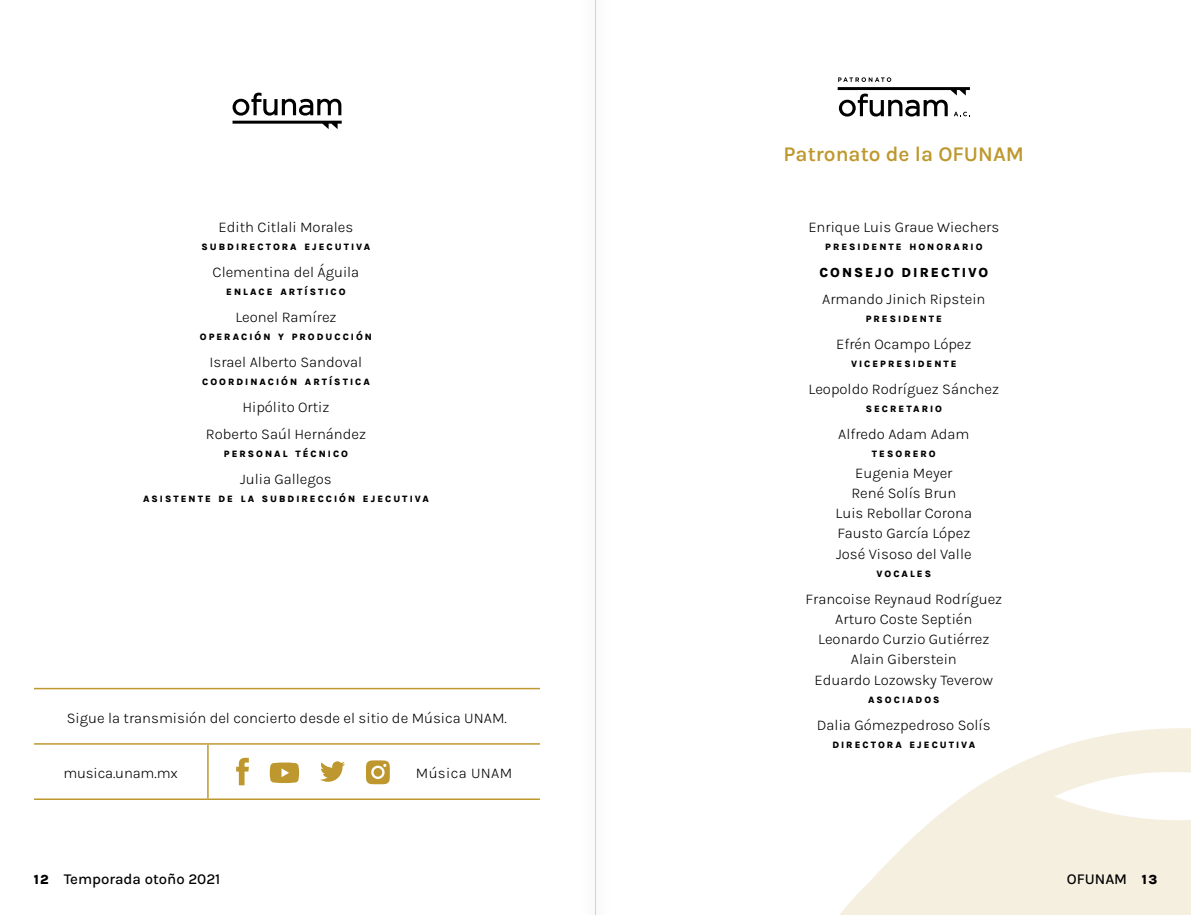
<style>
.page{position:relative;width:1191px;height:915px;background:#fff}
.page>*{position:absolute;margin:0;border:0;box-sizing:border-box;transform-origin:0 0}
.t1{font:600 21px "Karla";color:#be982e}
.t2{font:300 15px/20.2px "Karla";color:#000;text-align:center}
.t3{font:500 15px "Karla";color:#000}
.t4{font:300 15px "Karla";letter-spacing:.025em;color:#000}
.t5{font:800 13.5px "Karla";color:#000}
.t6{font:800 13.5px "Karla";color:#000}
.t7{font:800 9.45px "Karla";letter-spacing:.215em;color:#000}
</style>
<div class="page">
<svg style="left:840px;top:728px;width:351px;height:186px;fill:#f5efe0"></svg>
<hr style="left:595px;top:0;width:1px;height:914px;background:#d1d3d4">
<svg style="left:232px;top:93px;width:110px;height:36px"></svg>
<hr style="left:34px;top:687px;width:174px;height:2px;background:#be982e">
<hr style="left:208px;top:687px;width:332px;height:2px;background:#be982e">
<hr style="left:34px;top:743px;width:174px;height:1px;background:#be982e">
<hr style="left:208px;top:743px;width:332px;height:1px;background:#be982e">
<hr style="left:34px;top:798px;width:174px;height:1px;background:#be982e">
<hr style="left:208px;top:798px;width:332px;height:1px;background:#be982e">
<hr style="left:207px;top:744px;width:2px;height:54px;background:#be982e">
<svg style="left:320px;top:761px;width:25px;height:20px"></svg>
<svg style="left:366px;top:760px;width:24px;height:24px"></svg>
<svg style="left:236px;top:757px;width:13px;height:28px"></svg>
<svg style="left:270px;top:762px;width:29px;height:20px"></svg>
<svg style="left:837px;top:77px;width:133px;height:39px"></svg>
<p class="t2" style="left:218px;top:216px;width:136px">Edith Citlali Morales</p>
<p class="t7" style="left:202px;top:241px;width:170px">SUBDIRECTORA EJECUTIVA</p>
<p class="t2" style="left:213px;top:261px;width:148px">Clementina del Águila</p>
<p class="t7" style="left:226px;top:286px;width:121px">ENLACE ARTÍSTICO</p>
<p class="t2" style="left:235px;top:306px;width:103px">Leonel Ramírez</p>
<p class="t7" style="left:200px;top:331px;width:174px">OPERACIÓN Y PRODUCCIÓN</p>
<p class="t2" style="left:209px;top:351px;width:154px">Israel Alberto Sandoval</p>
<p class="t7" style="left:202px;top:376px;width:169px">COORDINACIÓN ARTÍSTICA</p>
<p class="t2" style="left:206px;top:393px;width:162px;line-height:27px">Hipólito Ortiz<br>Roberto Saúl Hernández</p>
<p class="t7" style="left:224px;top:448px;width:126px">PERSONAL TÉCNICO</p>
<p class="t2" style="left:240px;top:468px;width:93px">Julia Gallegos</p>
<p class="t7" style="left:143px;top:493px;width:287px">ASISTENTE DE LA SUBDIRECCIÓN EJECUTIVA</p>
<p class="t2" style="left:67px;top:707px;width:442px">Sigue la transmisión del concierto desde el sitio de Música UNAM.</p>
<p class="t2" style="left:63px;top:762px;width:116px">musica.unam.mx</p>
<p class="t4" style="left:416px;top:762px;width:98px">Música UNAM</p>
<h1 class="t1" style="left:783px;top:140px;width:242px">Patronato de la OFUNAM</h1>
<p class="t2" style="left:808px;top:216px;width:192px">Enrique Luis Graue Wiechers</p>
<p class="t7" style="left:825px;top:241px;width:159px">PRESIDENTE HONORARIO</p>
<p class="t5" style="left:819px;top:264px;width:12px">CONSEJO</p>
<p class="t5" style="left:901px;top:264px;width:11px">DIRECTIVO</p>
<p class="t2" style="left:822px;top:288px;width:165px">Armando Jinich Ripstein</p>
<p class="t7" style="left:865px;top:313px;width:78px">PRESIDENTE</p>
<p class="t2" style="left:836px;top:333px;width:137px">Efrén Ocampo López</p>
<p class="t7" style="left:851px;top:358px;width:107px">VICEPRESIDENTE</p>
<p class="t2" style="left:808px;top:378px;width:192px">Leopoldo Rodríguez Sánchez</p>
<p class="t7" style="left:865px;top:403px;width:78px">SECRETARIO</p>
<p class="t2" style="left:838px;top:423px;width:133px">Alfredo Adam Adam</p>
<p class="t7" style="left:872px;top:448px;width:65px">TESORERO</p>
<p class="t2" style="left:835px;top:462px;width:138px">Eugenia Meyer<br>René Solís Brun<br>Luis Rebollar Corona<br>Fausto García López<br>José Visoso del Valle</p>
<p class="t7" style="left:876px;top:567px;width:56px">VOCALES</p>
<p class="t2" style="left:805px;top:588px;width:198px">Francoise Reynaud Rodríguez<br>Arturo Coste Septién<br>Leonardo Curzio Gutiérrez<br>Alain Giberstein<br>Eduardo Lozowsky Teverow</p>
<p class="t7" style="left:868px;top:693px;width:73px">ASOCIADOS</p>
<p class="t2" style="left:817px;top:714px;width:175px">Dalia Gómezpedroso Solís</p>
<p class="t7" style="left:832px;top:738px;width:145px">DIRECTORA EJECUTIVA</p>
<p class="t3" style="left:64px;top:869px;width:158px">Temporada otoño 2021</p>
<p class="t6" style="left:1141px;top:870px;width:17px">13</p>
<p class="t6" style="left:34px;top:870px;width:17px">12</p>
<p class="t3" style="left:1067px;top:869px;width:62px">OFUNAM</p>
</div>
